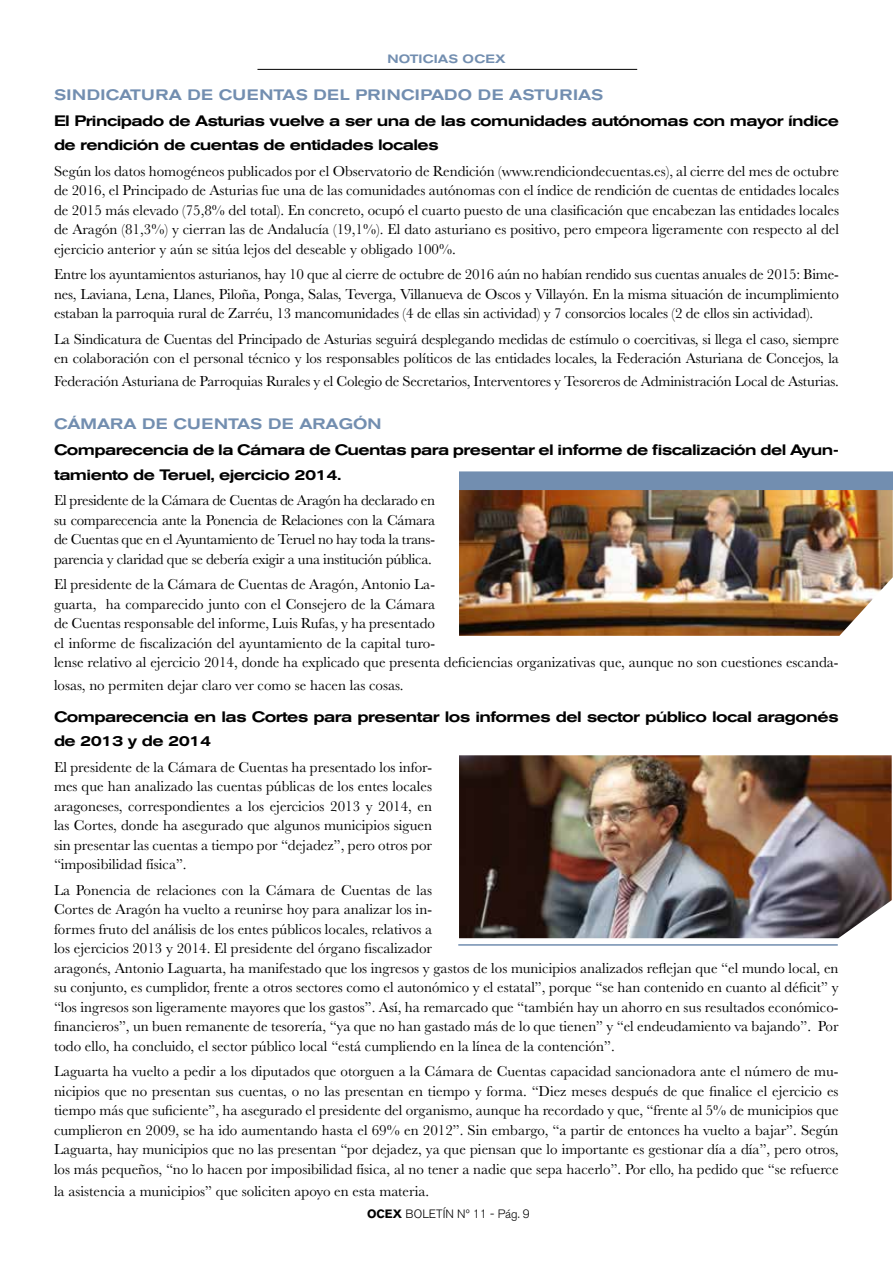
<style>
.page{position:relative;width:893px;height:1263px;background:#fff}
.page>*{position:absolute;margin:0;border:0;box-sizing:border-box;transform-origin:0 0}
.t1{font:15px/19.5px "Baskerville";color:#000;text-align:justify}
.t2{font:500 expanded 15px/24.2px "Akzidenz Grotesk BE";letter-spacing:-.04em;color:#000}
.t3{font:500 expanded 15px "Akzidenz Grotesk BE";letter-spacing:.02em;color:#728eb0}
.t4{font:500 expanded 15px "Akzidenz Grotesk BE";color:#728eb0}
.t5{font:300 12px "Akzidenz Grotesk BE";color:#000}
.t6{font:500 expanded 12px "Akzidenz Grotesk BE";letter-spacing:.02em;color:#728eb0}
.s1{font-weight:700}
</style>
<div class="page">
<hr style="left:257px;top:69px;width:380px;height:1px;background:#000">
<img style="left:459px;top:490px;width:434px;height:146px">
<div style="left:459px;top:472px;width:434px;height:18px;background:#728eb0"></div>
<hr style="left:458px;top:944px;width:380px;height:2px;background:#728eb0">
<img style="left:459px;top:755px;width:433px;height:183px">
<p class="t6" style="left:387px;top:52px;width:120px">NOTICIAS OCEX</p>
<p class="t3" style="left:54px;top:86px;width:551px">SINDICATURA DE CUENTAS DEL PRINCIPADO DE ASTURIAS</p>
<p class="t2" style="left:54px;top:109px;width:786px">El Principado de Asturias vuelve a ser una de las comunidades autónomas con mayor índice de rendición de cuentas de entidades locales</p>
<p class="t1" style="left:54px;top:162px;width:786px">Según los datos homogéneos publicados por el Observatorio de Rendición (www.rendiciondecuentas.es), al cierre del mes de octubre de 2016, el Principado de Asturias fue una de las comunidades autónomas con el índice de rendición de cuentas de entidades locales de 2015 más elevado (75,8% del total). En concreto, ocupó el cuarto puesto de una clasificación que encabezan las entidades locales de Aragón (81,3%) y cierran las de Andalucía (19,1%). El dato asturiano es positivo, pero empeora ligeramente con respecto al del ejercicio anterior y aún se sitúa lejos del deseable y obligado 100%.</p>
<p class="t1" style="left:54px;top:265px;width:786px">Entre los ayuntamientos asturianos, hay 10 que al cierre de octubre de 2016 aún no habían rendido sus cuentas anuales de 2015: Bime&shy;nes, Laviana, Lena, Llanes, Piloña, Ponga, Salas, Teverga, Villanueva de Oscos y Villayón. En la misma situación de incumplimiento estaban la parroquia rural de Zarréu, 13 mancomunidades (4 de ellas sin actividad) y 7 consorcios locales (2 de ellos sin actividad).</p>
<p class="t1" style="left:54px;top:330px;width:786px">La Sindicatura de Cuentas del Principado de Asturias seguirá desplegando medidas de estímulo o coercitivas, si llega el caso, siempre en colaboración con el personal técnico y los responsables políticos de las entidades locales, la Federación Asturiana de Concejos, la</p>
<p class="t1" style="left:54px;top:372px;width:786px">Federación Asturiana de Parroquias Rurales y el Colegio de Secretarios, Interventores y Tesoreros de Administración Local de Asturias.</p>
<p class="t4" style="left:54px;top:415px;width:329px">CÁMARA DE CUENTAS DE ARAGÓN</p>
<p class="t2" style="left:54px;top:438px;width:786px">Comparecencia de la Cámara de Cuentas para presentar el informe de fiscalización del Ayun&shy;tamiento de Teruel, ejercicio 2014.</p>
<p class="t1" style="left:54px;top:491px;width:383px">El presidente de la Cámara de Cuentas de Aragón ha declarado en su comparecencia ante la Ponencia de Relaciones con la Cámara de Cuentas que en el Ayuntamiento de Teruel no hay toda la trans&shy;parencia y claridad que se debería exigir a una institución pública.</p>
<p class="t1" style="left:54px;top:575px;width:786px;text-align:left">El presidente de la Cámara de Cuentas de Aragón, Antonio La-<br>guarta, ha comparecido junto con el Consejero de la Cámara<br>de Cuentas responsable del informe, Luis Rufas, y ha presentado<br>el informe de fiscalización del ayuntamiento de la capital turo-<br>lense relativo al ejercicio 2014, donde ha explicado que presenta deficiencias organizativas que, aunque no son cuestiones escanda-</p>
<p class="t1" style="left:54px;top:675px;width:351px">losas, no permiten dejar claro ver como se hacen las cosas.</p>
<p class="t2" style="left:54px;top:705px;width:786px">Comparecencia en las Cortes para presentar los informes del sector público local aragonés de 2013 y de 2014</p>
<p class="t1" style="left:54px;top:757px;width:380px">El presidente de la Cámara de Cuentas ha presentado los infor&shy;mes que han analizado las cuentas públicas de los entes locales aragoneses, correspondientes a los ejercicios 2013 y 2014, en las Cortes, donde ha asegurado que algunos municipios siguen sin presentar las cuentas a tiempo por “dejadez”, pero otros por “imposibilidad física”.</p>
<p class="t1" style="left:54px;top:880px;width:786px;text-align:left">La Ponencia de relaciones con la Cámara de Cuentas de las<br>Cortes de Aragón ha vuelto a reunirse hoy para analizar los in-<br>formes fruto del análisis de los entes públicos locales, relativos a<br>los ejercicios 2013 y 2014. El presidente del órgano fiscalizador<br>aragonés, Antonio Laguarta, ha manifestado que los ingresos y gastos de los municipios analizados reflejan que “el mundo local, en su conjunto, es cumplidor, frente a otros sectores como el autonómico y el estatal”, porque “se han contenido en cuanto al déficit” y “los ingresos son ligeramente mayores que los gastos”. Así, ha remarcado que “también hay un ahorro en sus resultados económico&shy;financieros”, un buen remanente de tesorería, “ya que no han gastado más de lo que tienen” y “el endeudamiento va bajando”. Por todo ello, ha concluido, el sector público local “está cumpliendo en la línea de la contención”.</p>
<p class="t1" style="left:54px;top:1062px;width:786px">Laguarta ha vuelto a pedir a los diputados que otorguen a la Cámara de Cuentas capacidad sancionadora ante el número de mu&shy;nicipios que no presentan sus cuentas, o no las presentan en tiempo y forma. “Diez meses después de que finalice el ejercicio es tiempo más que suficiente”, ha asegurado el presidente del organismo, aunque ha recordado y que, “frente al 5% de municipios que cumplieron en 2009, se ha ido aumentando hasta el 69% en 2012”. Sin embargo, “a partir de entonces ha vuelto a bajar”. Según Laguarta, hay municipios que no las presentan “por dejadez, ya que piensan que lo importante es gestionar día a día”, pero otros, los más pequeños, “no lo hacen por imposibilidad física, al no tener a nadie que sepa hacerlo”. Por ello, ha pedido que “se refuerce</p>
<p class="t1" style="left:54px;top:1182px;width:377px">la asistencia a municipios” que soliciten apoyo en esta materia.</p>
<p class="t5" style="left:367px;top:1207px;width:164px"><span class="s1">OCEX</span> BOLETÍN Nº 11 - Pág. 9</p>
</div>
